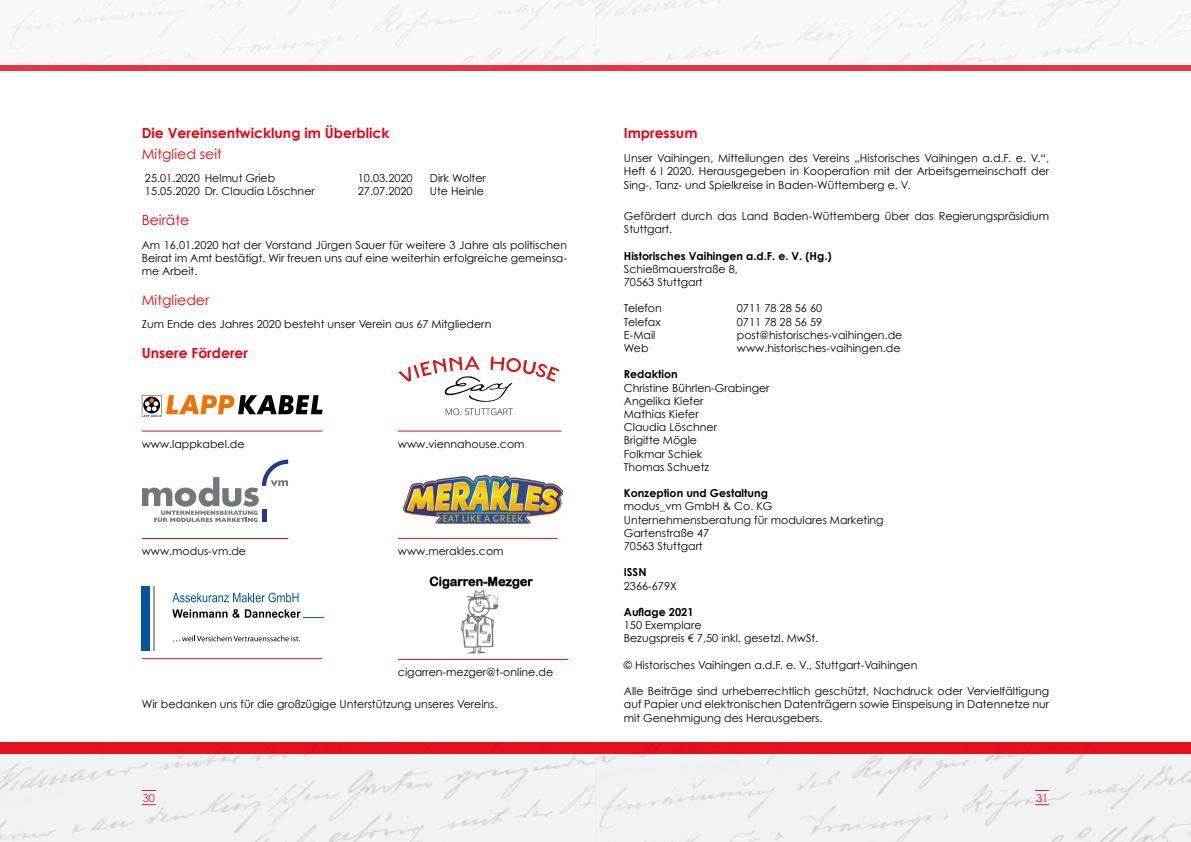
<style>
.page{position:relative;width:1191px;height:842px;background:#fff}
.page>*{position:absolute;margin:0;border:0;box-sizing:border-box;transform-origin:0 0}
.t1{font:700 14px "Century Gothic";color:#e30613}
.t2{font:14px "Century Gothic";color:#e30613}
.t3{font:11px/13.2px "Century Gothic";color:#000}
.t4{font:700 11px "Century Gothic";color:#000}
.t5{font:11px "Century Gothic";color:#e30613}
</style>
<div class="page">
<img style="left:0;top:754px;width:1191px;height:88px">
<img style="left:9px;top:0;width:1182px;height:65px">
<div style="left:0;top:65px;width:1191px;height:6px;background:#e73641"></div>
<svg style="left:142px;top:790px;width:14px;height:1px"></svg>
<svg style="left:1035px;top:790px;width:14px;height:1px"></svg>
<svg style="left:142px;top:804px;width:14px;height:1px"></svg>
<svg style="left:1035px;top:804px;width:14px;height:1px"></svg>
<hr style="left:142px;top:431px;width:180px;height:1px;background:#cd171a">
<hr style="left:142px;top:658px;width:180px;height:1px;background:#cd171a">
<svg style="left:142px;top:395px;width:180px;height:22px"></svg>
<svg style="left:142px;top:460px;width:146px;height:62px"></svg>
<hr style="left:262px;top:510px;width:4px;height:12px;background:#213a8f">
<hr style="left:142px;top:538px;width:146px;height:1px;background:#cd171a">
<hr style="left:398px;top:431px;width:163px;height:1px;background:#cd171a">
<hr style="left:398px;top:538px;width:159px;height:1px;background:#cd171a">
<svg style="left:172px;top:593px;width:126px;height:9px"></svg>
<svg style="left:173px;top:636px;width:127px;height:5px"></svg>
<hr style="left:153px;top:586px;width:1px;height:64px;background:#9d9d9c">
<div style="left:142px;top:586px;width:8px;height:64px;background:#00569d"></div>
<svg style="left:172px;top:609px;width:151px;height:9px"></svg>
<img style="left:403px;top:475px;width:159px;height:48px">
<div style="left:0;top:743px;width:1191px;height:11px;background:#e2121e"></div>
<svg style="left:446px;top:408px;width:67px;height:7px"></svg>
<svg style="left:398px;top:356px;width:161px;height:46px"></svg>
<hr style="left:398px;top:659px;width:170px;height:1px;background:#cd171a">
<img style="left:429px;top:576px;width:104px;height:78px">
<p class="t1" style="left:142px;top:124px;width:249px">Die Vereinsentwicklung im Überblick</p>
<p class="t2" style="left:142px;top:145px;width:82px">Mitglied seit</p>
<p class="t3" style="left:145px;top:172px;width:132px">25.01.2020 Helmut Grieb</p>
<p class="t3" style="left:358px;top:172px;width:56px">10.03.2020</p>
<p class="t3" style="left:430px;top:172px;width:57px">Dirk Wolter</p>
<p class="t3" style="left:145px;top:185px;width:171px">15.05.2020 Dr. Claudia Löschner</p>
<p class="t3" style="left:358px;top:185px;width:56px">27.07.2020</p>
<p class="t3" style="left:430px;top:185px;width:56px">Ute Heinle</p>
<p class="t2" style="left:142px;top:212px;width:49px">Beiräte</p>
<p class="t3" style="left:142px;top:238px;width:427px;text-align:justify">Am 16.01.2020 hat der Vorstand Jürgen Sauer für weitere 3 Jahre als politischen Beirat im Amt bestätigt. Wir freuen uns auf eine weiterhin erfolgreiche gemeinsa&shy;me Arbeit.</p>
<p class="t2" style="left:142px;top:291px;width:69px">Mitglieder</p>
<p class="t3" style="left:142px;top:318px;width:351px">Zum Ende des Jahres 2020 besteht unser Verein aus 67 Mitgliedern</p>
<p class="t1" style="left:142px;top:344px;width:108px">Unsere Förderer</p>
<p class="t3" style="left:142px;top:437px;width:104px">www.lappkabel.de</p>
<p class="t3" style="left:142px;top:544px;width:106px">www.modus-vm.de</p>
<p class="t3" style="left:398px;top:437px;width:128px">www.viennahouse.com</p>
<p class="t3" style="left:398px;top:544px;width:107px">www.merakles.com</p>
<p class="t3" style="left:398px;top:666px;width:157px">cigarren-mezger@t-online.de</p>
<p class="t3" style="left:142px;top:698px;width:357px">Wir bedanken uns für die großzügige Unterstützung unseres Vereins.</p>
<p class="t1" style="left:624px;top:124px;width:75px">Impressum</p>
<p class="t3" style="left:624px;top:152px;width:427px;text-align:justify">Unser Vaihingen, Mitteilungen des Vereins „Historisches Vaihingen a.d.F. e. V.“, Heft 6 I 2020. Herausgegeben in Kooperation mit der Arbeitsgemeinschaft der Sing-, Tanz- und Spielkreise in Baden-Wüttemberg e. V.</p>
<p class="t3" style="left:624px;top:209px;width:427px">Gefördert durch das Land Baden-Wüttemberg über das Regierungspräsidium<br>Stuttgart.</p>
<p class="t4" style="left:624px;top:249px;width:209px">Historisches Vaihingen a.d.F. e. V. (Hg.)</p>
<p class="t3" style="left:624px;top:262px;width:115px">Schießmauerstraße 8,<br>70563 Stuttgart</p>
<p class="t3" style="left:624px;top:302px;width:40px">Telefon</p>
<p class="t3" style="left:737px;top:302px;width:87px">0711 78 28 56 60</p>
<p class="t3" style="left:624px;top:315px;width:38px">Telefax</p>
<p class="t3" style="left:737px;top:315px;width:87px">0711 78 28 56 59</p>
<p class="t3" style="left:624px;top:328px;width:33px">E-Mail</p>
<p class="t3" style="left:737px;top:328px;width:167px">post@historisches-vaihingen.de</p>
<p class="t3" style="left:624px;top:341px;width:26px">Web</p>
<p class="t3" style="left:737px;top:341px;width:165px">www.historisches-vaihingen.de</p>
<p class="t4" style="left:624px;top:367px;width:55px">Redaktion</p>
<p class="t3" style="left:624px;top:381px;width:147px">Christine Bührlen-Grabinger<br>Angelika Kiefer<br>Mathias Kiefer<br>Claudia Löschner<br>Brigitte Mögle<br>Folkmar Schiek<br>Thomas Schuetz</p>
<p class="t4" style="left:624px;top:486px;width:146px">Konzeption und Gestaltung</p>
<p class="t3" style="left:624px;top:500px;width:261px">modus_vm GmbH &amp; Co. KG<br>Unternehmensberatung für modulares Marketing<br>Gartenstraße 47<br>70563 Stuttgart</p>
<p class="t4" style="left:624px;top:565px;width:24px">ISSN</p>
<p class="t3" style="left:624px;top:579px;width:55px">2366-679X</p>
<p class="t4" style="left:624px;top:605px;width:71px">Auflage 2021</p>
<p class="t3" style="left:624px;top:618px;width:196px">150 Exemplare<br>Bezugspreis € 7,50 inkl. gesetzl. MwSt.</p>
<p class="t3" style="left:624px;top:658px;width:295px">© Historisches Vaihingen a.d.F. e. V., Stuttgart-Vaihingen</p>
<p class="t3" style="left:624px;top:684px;width:427px;text-align:justify">Alle Beiträge sind urheberrechtlich geschützt, Nachdruck oder Vervielfältigung auf Papier und elektronischen Datenträgern sowie Einspeisung in Datennetze nur mit Genehmigung des Herausgebers.</p>
<p class="t5" style="left:143px;top:791px;width:14px">30</p>
<p class="t5" style="left:1036px;top:791px;width:14px">31</p>
</div>
